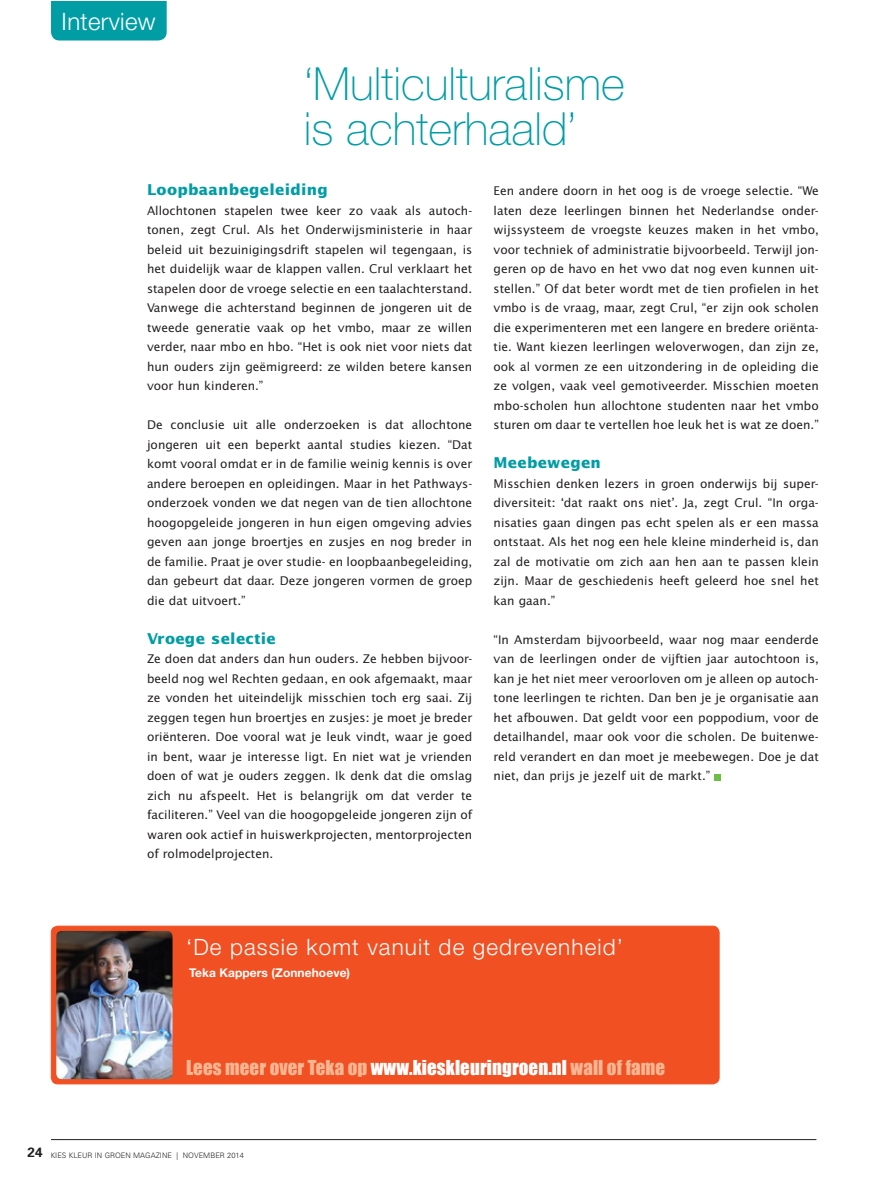
<style>
.page{position:relative;width:893px;height:1191px;background:#fff}
.page>*{position:absolute;margin:0;border:0;box-sizing:border-box;transform-origin:0 0}
.t1{font:100 45.75px/45px "Helvetica Neue";color:#009da5}
.t2{font:300 24px "Helvetica Neue";letter-spacing:.015em;color:#fff}
.t3{font:300 22.5px "Helvetica Neue";letter-spacing:.05em;color:#fff}
.t4{font:18.9px "Impact";letter-spacing:.005em;color:#f9b693}
.t5{font:700 15px "Lucida Sans";letter-spacing:.02em;color:#009da5}
.t6{font:12px/19.5px "Lucida Sans";color:#231f20;text-align:justify}
.t7{font:700 12px "Helvetica Neue";letter-spacing:.005em;color:#fff}
.t8{font:300 7.5px "Univers";color:#231f20}
.s1{color:#fff}
.s2{font-weight:700;font-size:13.5px}
</style>
<div class="page">
<hr style="left:51px;top:1139px;width:765px;height:1px;background:#231f20">
<div style="left:51px;top:1px;width:116px;height:39px;background:#009da5"></div>
<div style="left:51px;top:926px;width:668px;height:158px;background:#f05022;border-radius:7px"></div>
<div style="left:51px;top:926px;width:668px;height:158px;border:1px solid #f05022;border-radius:7px"></div>
<img style="left:56px;top:931px;width:117px;height:148px">
<div style="left:714px;top:774px;width:7px;height:6px;background:#6ebe44"></div>
<h2 class="t2" style="left:62px;top:6px;width:96px">Interview</h2>
<h1 class="t1" style="left:304px;top:61px;width:323px">‘Multiculturalisme is achterhaald’</h1>
<p class="t5" style="left:147px;top:181px;width:182px">Loopbaanbegeleiding</p>
<p class="t6" style="left:147px;top:200px;width:327px">Allochtonen stapelen twee keer zo vaak als autoch&shy;tonen, zegt Crul. Als het Onderwijsministerie in haar beleid uit bezuinigingsdrift stapelen wil tegengaan, is het duidelijk waar de klappen vallen. Crul verklaart het stapelen door de vroege selectie en een taalachterstand.<br>Vanwege die achterstand beginnen de jongeren uit de tweede generatie vaak op het vmbo, maar ze willen verder, naar mbo en hbo. “Het is ook niet voor niets dat hun ouders zijn geëmigreerd: ze wilden betere kansen voor hun kinderen.”</p>
<p class="t6" style="left:147px;top:415px;width:327px">De conclusie uit alle onderzoeken is dat allochtone jongeren uit een beperkt aantal studies kiezen. “Dat komt vooral omdat er in de familie weinig kennis is over andere beroepen en opleidingen. Maar in het Pathways&shy;onderzoek vonden we dat negen van de tien allochtone hoogopgeleide jongeren in hun eigen omgeving advies geven aan jonge broertjes en zusjes en nog breder in de familie. Praat je over studie- en loopbaanbegeleiding, dan gebeurt dat daar. Deze jongeren vormen de groep die dat uitvoert.”</p>
<p class="t5" style="left:147px;top:629px;width:130px">Vroege selectie</p>
<p class="t6" style="left:147px;top:649px;width:327px">Ze doen dat anders dan hun ouders. Ze hebben bijvoor&shy;beeld nog wel Rechten gedaan, en ook afgemaakt, maar ze vonden het uiteindelijk misschien toch erg saai. Zij zeggen tegen hun broertjes en zusjes: je moet je breder oriënteren. Doe vooral wat je leuk vindt, waar je goed in bent, waar je interesse ligt. En niet wat je vrienden doen of wat je ouders zeggen. Ik denk dat die omslag zich nu afspeelt. Het is belangrijk om dat verder te faciliteren.” Veel van die hoogopgeleide jongeren zijn of waren ook actief in huiswerkprojecten, mentorprojecten of rolmodelprojecten.</p>
<p class="t6" style="left:494px;top:181px;width:327px">Een andere doorn in het oog is de vroege selectie. “We laten deze leerlingen binnen het Nederlandse onder&shy;wijssysteem de vroegste keuzes maken in het vmbo, voor techniek of administratie bijvoorbeeld. Terwijl jon&shy;geren op de havo en het vwo dat nog even kunnen uit&shy;stellen.” Of dat beter wordt met de tien profielen in het vmbo is de vraag, maar, zegt Crul, “er zijn ook scholen die experimenteren met een langere en bredere oriënta&shy;tie. Want kiezen leerlingen weloverwogen, dan zijn ze, ook al vormen ze een uitzondering in de opleiding die ze volgen, vaak veel gemotiveerder. Misschien moeten mbo-scholen hun allochtone studenten naar het vmbo sturen om daar te vertellen hoe leuk het is wat ze doen.”</p>
<p class="t5" style="left:494px;top:454px;width:109px">Meebewegen</p>
<p class="t6" style="left:494px;top:473px;width:327px">Misschien denken lezers in groen onderwijs bij super&shy;diversiteit: ‘dat raakt ons niet’. Ja, zegt Crul. “In orga&shy;nisaties gaan dingen pas echt spelen als er een massa ontstaat. Als het nog een hele kleine minderheid is, dan zal de motivatie om zich aan hen aan te passen klein zijn. Maar de geschiedenis heeft geleerd hoe snel het kan gaan.”</p>
<p class="t6" style="left:494px;top:629px;width:327px">“In Amsterdam bijvoorbeeld, waar nog maar eenderde van de leerlingen onder de vijftien jaar autochtoon is, kan je het niet meer veroorloven om je alleen op autoch&shy;tone leerlingen te richten. Dan ben je je organisatie aan het afbouwen. Dat geldt voor een poppodium, voor de detailhandel, maar ook voor die scholen. De buitenwe&shy;reld verandert en dan moet je meebewegen. Doe je dat niet, dan prijs je jezelf uit de markt.”</p>
<h3 class="t3" style="left:186px;top:933px;width:439px">‘De passie komt vanuit de gedrevenheid’</h3>
<p class="t7" style="left:189px;top:965px;width:163px">Teka Kappers (Zonnehoeve)</p>
<h3 class="t4" style="left:186px;top:1056px;width:481px">Lees meer over Teka op <span class="s1">www.kieskleuringroen.nl</span> wall of fame</h3>
<p class="t8" style="left:28px;top:1150px;width:218px"><span class="s2">24</span> KIES KLEUR IN GROEN MAGAZINE | NOVEMBER 2014</p>
</div>
